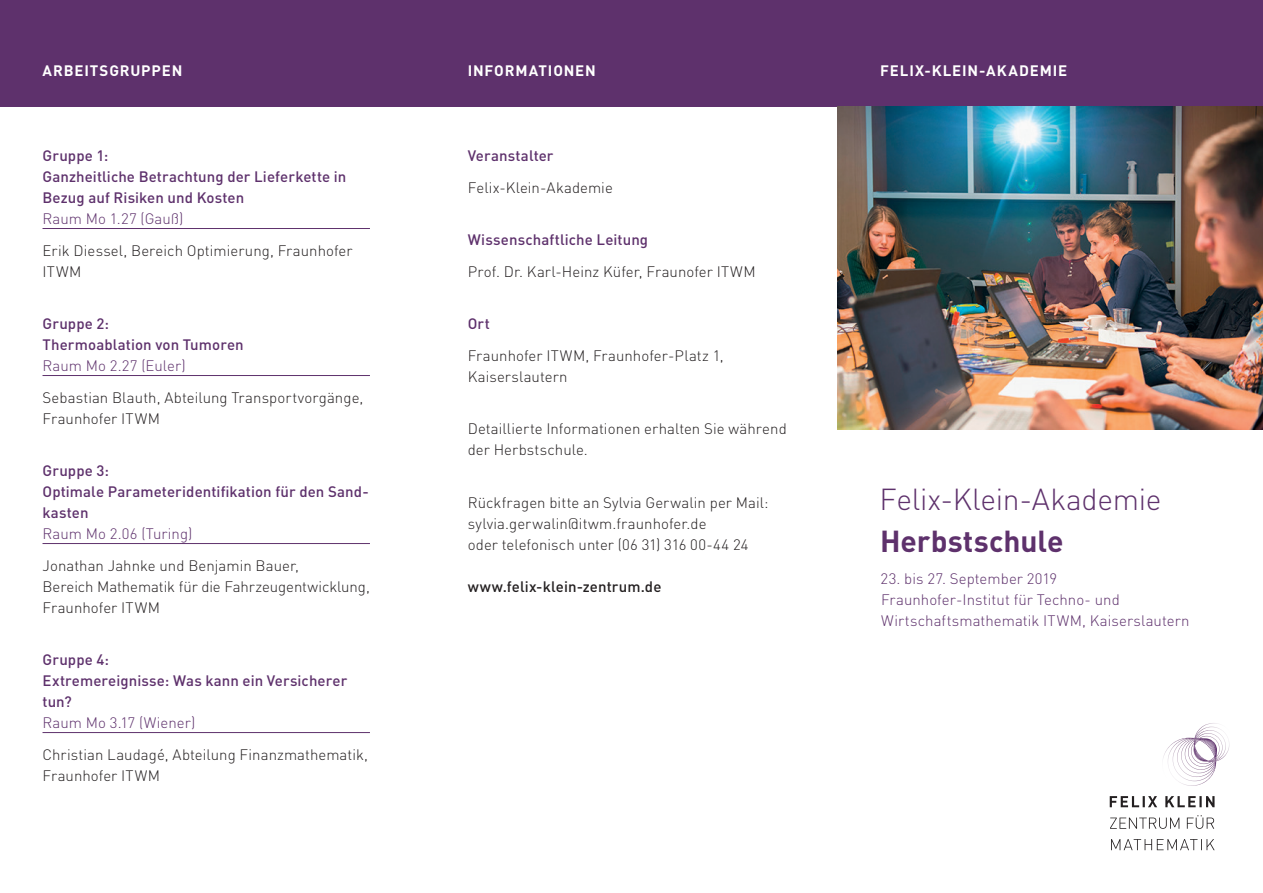
<style>
.page{position:relative;width:1263px;height:893px;background:#fff}
.page>*{position:absolute;margin:0;border:0;box-sizing:border-box;transform-origin:0 0}
.t1{font:300 30px "DIN";letter-spacing:-.01em;color:#5e316c}
.t2{font:700 30px "DIN";color:#5e316c}
.t3{font:300 15px/21px "DIN";letter-spacing:.005em;color:#231f20}
.t4{font:500 15px/21px "DIN";letter-spacing:.005em;color:#5e316c}
.t5{font:300 15px/21px "DIN";letter-spacing:.005em;color:#5e316c}
.t6{font:700 15px "DIN";letter-spacing:.055em;color:#fff}
.t7{font:500 15px "DIN";letter-spacing:.005em;color:#231f20}
</style>
<div class="page">
<div style="left:0;top:0;width:1263px;height:106px;background:#5e316c"></div>
<svg style="left:1111px;top:839px;width:104px;height:11px"></svg>
<svg style="left:1110px;top:815px;width:104px;height:14px"></svg>
<svg style="left:1110px;top:796px;width:104px;height:11px"></svg>
<img style="left:1163px;top:738px;width:53px;height:48px">
<img style="left:1194px;top:723px;width:30px;height:15px">
<svg style="left:1194px;top:738px;width:5px;height:4px"></svg>
<img style="left:838px;top:106px;width:425px;height:323px">
<hr style="left:43px;top:228px;width:327px;height:1px;background:#5e316c">
<hr style="left:43px;top:375px;width:327px;height:1px;background:#5e316c">
<hr style="left:43px;top:543px;width:327px;height:1px;background:#5e316c">
<hr style="left:43px;top:732px;width:327px;height:1px;background:#5e316c">
<p class="t6" style="left:43px;top:61px;width:141px">ARBEITSGRUPPEN</p>
<p class="t4" style="left:43px;top:145px;width:305px">Gruppe 1:<br>Ganzheitliche Betrachtung der Lieferkette in<br>Bezug auf Risiken und Kosten</p>
<p class="t5" style="left:43px;top:208px;width:142px">Raum Mo 1.27 (Gauß)</p>
<p class="t3" style="left:43px;top:239px;width:312px">Erik Diessel, Bereich Optimierung, Fraunhofer<br>ITWM</p>
<p class="t4" style="left:43px;top:313px;width:203px">Gruppe 2:<br>Thermoablation von Tumoren</p>
<p class="t5" style="left:43px;top:355px;width:145px">Raum Mo 2.27 (Euler)</p>
<p class="t3" style="left:43px;top:386px;width:322px">Sebastian Blauth, Abteilung Transportvorgänge,<br>Fraunhofer ITWM</p>
<p class="t4" style="left:43px;top:460px;width:328px">Gruppe 3:<br>Optimale Parameteridentifikation für den Sand&shy;kasten</p>
<p class="t5" style="left:43px;top:523px;width:152px">Raum Mo 2.06 (Turing)</p>
<p class="t3" style="left:43px;top:554px;width:329px">Jonathan Jahnke und Benjamin Bauer,<br>Bereich Mathematik für die Fahrzeugentwicklung,<br>Fraunhofer ITWM</p>
<p class="t4" style="left:43px;top:649px;width:306px">Gruppe 4:<br>Extremereignisse: Was kann ein Versicherer tun?</p>
<p class="t5" style="left:43px;top:712px;width:154px">Raum Mo 3.17 (Wiener)</p>
<p class="t3" style="left:43px;top:743px;width:327px">Christian Laudagé, Abteilung Finanzmathematik,<br>Fraunhofer ITWM</p>
<p class="t6" style="left:468px;top:61px;width:130px">INFORMATIONEN</p>
<p class="t6" style="left:880px;top:61px;width:189px">FELIX-KLEIN-AKADEMIE</p>
<p class="t4" style="left:468px;top:145px;width:87px">Veranstalter</p>
<p class="t3" style="left:468px;top:176px;width:147px">Felix-Klein-Akademie</p>
<p class="t4" style="left:468px;top:229px;width:182px">Wissenschaftliche Leitung</p>
<p class="t3" style="left:468px;top:260px;width:289px">Prof. Dr. Karl-Heinz Küfer, Fraunofer ITWM</p>
<p class="t4" style="left:468px;top:313px;width:24px">Ort</p>
<p class="t3" style="left:468px;top:344px;width:257px">Fraunhofer ITWM, Fraunhofer-Platz 1,<br>Kaiserslautern</p>
<p class="t3" style="left:468px;top:418px;width:320px">Detaillierte Informationen erhalten Sie während der Herbstschule.</p>
<p class="t3" style="left:468px;top:491px;width:302px">Rückfragen bitte an Sylvia Gerwalin per Mail: sylvia.gerwalin@itwm.fraunhofer.de<br>oder telefonisch unter (06 31) 316 00-44 24</p>
<p class="t7" style="left:468px;top:576px;width:195px">www.felix-klein-zentrum.de</p>
<h1 class="t1" style="left:879px;top:479px;width:284px">Felix-Klein-Akademie</h1>
<h1 class="t2" style="left:880px;top:521px;width:185px">Herbstschule</h1>
<p class="t5" style="left:880px;top:567px;width:311px">23. bis 27. September 2019<br>Fraunhofer-Institut für Techno- und<br>Wirtschaftsmathematik ITWM, Kaiserslautern</p>
</div>
